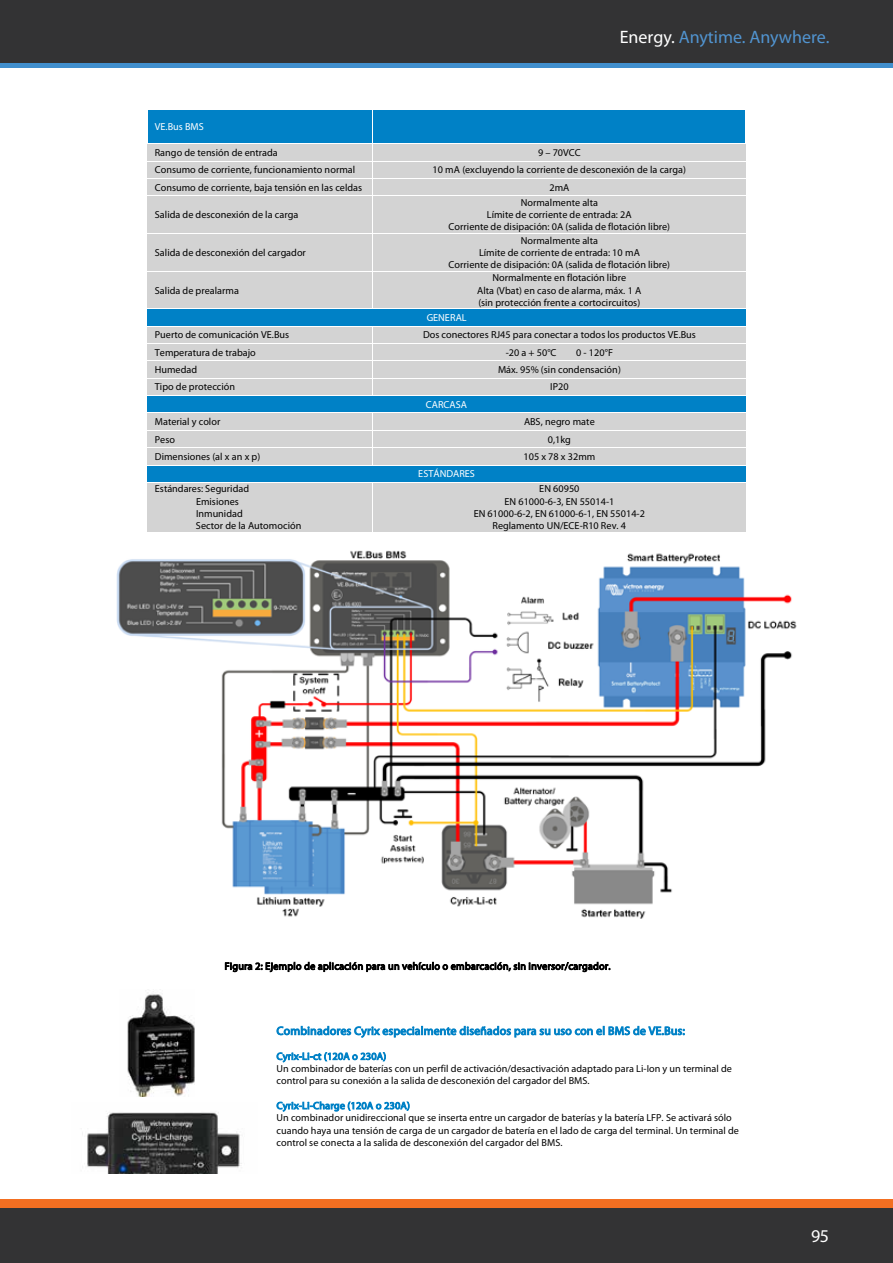
<style>
.page{position:relative;width:893px;height:1263px;background:#fff}
.page>*{position:absolute;margin:0;border:0;box-sizing:border-box;transform-origin:0 0}
.t1{font:18px "Myriad Pro";color:#5194d0}
.t2{font:18px "Myriad Pro";color:#fff}
.t3{font:11.7px "Myriad Pro";letter-spacing:.02em;color:#0081c6}
.t4{font:10.2px/12.3px "Myriad Pro";color:#000;text-align:center}
.t5{font:10.2px "Myriad Pro";letter-spacing:.02em;color:#000}
.t6{font:10.2px "Myriad Pro";letter-spacing:.02em;color:#0081c6}
.t7{font:10.2px "Myriad Pro";color:#fff}
.s1{color:#fff}
</style>
<div class="page">
<div style="left:0;top:1208px;width:893px;height:55px;background:#333334"></div>
<div style="left:0;top:1199px;width:893px;height:9px;background:#f36f21"></div>
<div style="left:0;top:0;width:893px;height:64px;background:#333334"></div>
<hr style="left:0;top:64px;width:893px;height:4px;background:#418fcd">
<div style="left:148px;top:111px;width:224px;height:32px;background:#0081c6"></div>
<div style="left:373px;top:111px;width:373px;height:32px;background:#0081c6"></div>
<hr style="left:373px;top:111px;width:1px;height:32px;background:#fff">
<div style="left:147px;top:144px;width:225px;height:17px;background:#d3d3d3"></div>
<div style="left:373px;top:144px;width:373px;height:17px;background:#d3d3d3"></div>
<div style="left:147px;top:161px;width:225px;height:17px;background:#d3d3d3"></div>
<div style="left:373px;top:161px;width:373px;height:17px;background:#d3d3d3"></div>
<hr style="left:147px;top:161px;width:226px;height:1px;background:#fff">
<hr style="left:373px;top:161px;width:373px;height:1px;background:#fff">
<div style="left:147px;top:179px;width:225px;height:16px;background:#d3d3d3"></div>
<div style="left:373px;top:179px;width:373px;height:16px;background:#d3d3d3"></div>
<div style="left:147px;top:196px;width:225px;height:37px;background:#d3d3d3"></div>
<div style="left:373px;top:196px;width:373px;height:37px;background:#d3d3d3"></div>
<hr style="left:147px;top:196px;width:1px;height:37px;background:#fff">
<hr style="left:373px;top:196px;width:1px;height:37px;background:#fff">
<div style="left:147px;top:234px;width:225px;height:37px;background:#d3d3d3"></div>
<div style="left:373px;top:234px;width:373px;height:37px;background:#d3d3d3"></div>
<hr style="left:147px;top:234px;width:1px;height:37px;background:#fff">
<hr style="left:373px;top:234px;width:1px;height:37px;background:#fff">
<div style="left:147px;top:272px;width:225px;height:36px;background:#d3d3d3"></div>
<div style="left:373px;top:272px;width:373px;height:36px;background:#d3d3d3"></div>
<hr style="left:147px;top:271px;width:1px;height:37px;background:#fff">
<hr style="left:373px;top:271px;width:1px;height:37px;background:#fff">
<div style="left:147px;top:309px;width:599px;height:17px;background:#0081c6"></div>
<div style="left:147px;top:327px;width:225px;height:16px;background:#d3d3d3"></div>
<div style="left:373px;top:327px;width:373px;height:16px;background:#d3d3d3"></div>
<div style="left:147px;top:344px;width:225px;height:16px;background:#d3d3d3"></div>
<div style="left:373px;top:344px;width:373px;height:16px;background:#d3d3d3"></div>
<div style="left:147px;top:361px;width:225px;height:17px;background:#d3d3d3"></div>
<div style="left:373px;top:361px;width:373px;height:17px;background:#d3d3d3"></div>
<div style="left:147px;top:379px;width:225px;height:16px;background:#d3d3d3"></div>
<div style="left:373px;top:379px;width:373px;height:16px;background:#d3d3d3"></div>
<div style="left:147px;top:396px;width:599px;height:16px;background:#0081c6"></div>
<div style="left:147px;top:413px;width:225px;height:17px;background:#d3d3d3"></div>
<div style="left:373px;top:413px;width:373px;height:17px;background:#d3d3d3"></div>
<div style="left:147px;top:431px;width:225px;height:16px;background:#d3d3d3"></div>
<div style="left:373px;top:431px;width:373px;height:16px;background:#d3d3d3"></div>
<div style="left:147px;top:448px;width:225px;height:17px;background:#d3d3d3"></div>
<div style="left:373px;top:448px;width:373px;height:17px;background:#d3d3d3"></div>
<div style="left:147px;top:465px;width:599px;height:17px;background:#0081c6"></div>
<hr style="left:147px;top:465px;width:226px;height:1px;background:#fff">
<hr style="left:373px;top:465px;width:373px;height:1px;background:#fff">
<div style="left:147px;top:483px;width:225px;height:49px;background:#d3d3d3"></div>
<div style="left:373px;top:483px;width:373px;height:49px;background:#d3d3d3"></div>
<hr style="left:147px;top:483px;width:1px;height:49px;background:#fff">
<hr style="left:373px;top:483px;width:1px;height:49px;background:#fff">
<img style="left:82px;top:1112px;width:160px;height:61px">
<img style="left:127px;top:991px;width:67px;height:106px">
<img style="left:116px;top:550px;width:681px;height:369px">
<h1 class="t1" style="left:620px;top:25px;width:211px"><span class="s1">Energy.</span> Anytime. Anywhere.</h1>
<p class="t7" style="left:155px;top:121px;width:50px">VE.Bus BMS</p>
<p class="t4" style="left:155px;top:146px;width:124px">Rango de tensión de entrada</p>
<p class="t4" style="left:538px;top:146px;width:44px">9 – 70VCC</p>
<p class="t4" style="left:155px;top:163px;width:202px">Consumo de corriente, funcionamiento normal</p>
<p class="t4" style="left:433px;top:163px;width:255px">10 mA (excluyendo la corriente de desconexión de la carga)</p>
<p class="t4" style="left:155px;top:181px;width:209px">Consumo de corriente, baja tensión en las celdas</p>
<p class="t4" style="left:549px;top:181px;width:21px">2mA</p>
<p class="t4" style="left:155px;top:208px;width:145px">Salida de desconexión de la carga</p>
<p class="t4" style="left:449px;top:196px;width:223px">Normalmente alta<br>Límite de corriente de entrada: 2A<br>Corriente de disipación: 0A (salida de flotación libre)</p>
<p class="t4" style="left:155px;top:246px;width:153px">Salida de desconexión del cargador</p>
<p class="t4" style="left:155px;top:284px;width:86px">Salida de prealarma</p>
<p class="t4" style="left:449px;top:234px;width:223px">Normalmente alta<br>Límite de corriente de entrada: 10 mA<br>Corriente de disipación: 0A (salida de flotación libre)</p>
<p class="t7" style="left:427px;top:311px;width:41px">GENERAL</p>
<p class="t4" style="left:477px;top:272px;width:166px">Normalmente en flotación libre<br>Alta (Vbat) en caso de alarma, máx. 1 A (sin protección frente a cortocircuitos)</p>
<p class="t4" style="left:155px;top:329px;width:136px">Puerto de comunicación VE.Bus</p>
<p class="t4" style="left:423px;top:329px;width:274px">Dos conectores RJ45 para conectar a todos los productos VE.Bus</p>
<p class="t4" style="left:155px;top:346px;width:103px">Temperatura de trabajo</p>
<p class="t4" style="left:506px;top:346px;width:52px">-20 a + 50°C</p>
<p class="t4" style="left:576px;top:346px;width:38px">0 - 120°F</p>
<p class="t4" style="left:155px;top:363px;width:44px">Humedad</p>
<p class="t4" style="left:498px;top:363px;width:124px">Máx. 95% (sin condensación)</p>
<p class="t4" style="left:155px;top:381px;width:82px">Tipo de protección</p>
<p class="t4" style="left:550px;top:381px;width:20px">IP20</p>
<p class="t7" style="left:426px;top:398px;width:43px">CARCASA</p>
<p class="t4" style="left:155px;top:415px;width:67px">Material y color</p>
<p class="t4" style="left:524px;top:415px;width:72px">ABS, negro mate</p>
<p class="t4" style="left:155px;top:433px;width:22px">Peso</p>
<p class="t4" style="left:548px;top:433px;width:25px">0,1kg</p>
<p class="t4" style="left:155px;top:450px;width:107px">Dimensiones (al x an x p)</p>
<p class="t4" style="left:523px;top:450px;width:73px">105 x 78 x 32mm</p>
<p class="t7" style="left:418px;top:467px;width:58px">ESTÁNDARES</p>
<p class="t4" style="left:196px;top:483px;width:107px;text-align:left;text-indent:-41px">Estándares: Seguridad<br>Emisiones<br>Inmunidad<br>Sector de la Automoción</p>
<p class="t4" style="left:474px;top:483px;width:173px">EN 60950<br>EN 61000-6-3, EN 55014-1<br>EN 61000-6-2, EN 61000-6-1, EN 55014-2<br>Reglamento UN/ECE-R10 Rev. 4</p>
<p class="t5" style="left:225px;top:960px;width:387px">Figura 2: Ejemplo de aplicación para un vehículo o embarcación, sin inversor/cargador.</p>
<p class="t3" style="left:277px;top:1023px;width:410px">Combinadores Cyrix especialmente diseñados para su uso con el BMS de VE.Bus:</p>
<p class="t6" style="left:277px;top:1050px;width:111px">Cyrix-Li-ct (120A o 230A)</p>
<p class="t4" style="left:277px;top:1062px;width:457px;text-align:left">Un combinador de baterías con un perfil de activación/desactivación adaptado para Li-Ion y un terminal de control para su conexión a la salida de desconexión del cargador del BMS.</p>
<p class="t6" style="left:277px;top:1099px;width:135px">Cyrix-Li-Charge (120A o 230A)</p>
<p class="t4" style="left:277px;top:1111px;width:464px;text-align:left">Un combinador unidireccional que se inserta entre un cargador de baterías y la batería LFP. Se activará sólo cuando haya una tensión de carga de un cargador de batería en el lado de carga del terminal. Un terminal de control se conecta a la salida de desconexión del cargador del BMS.</p>
<h1 class="t2" style="left:811px;top:1225px;width:20px">95</h1>
</div>
